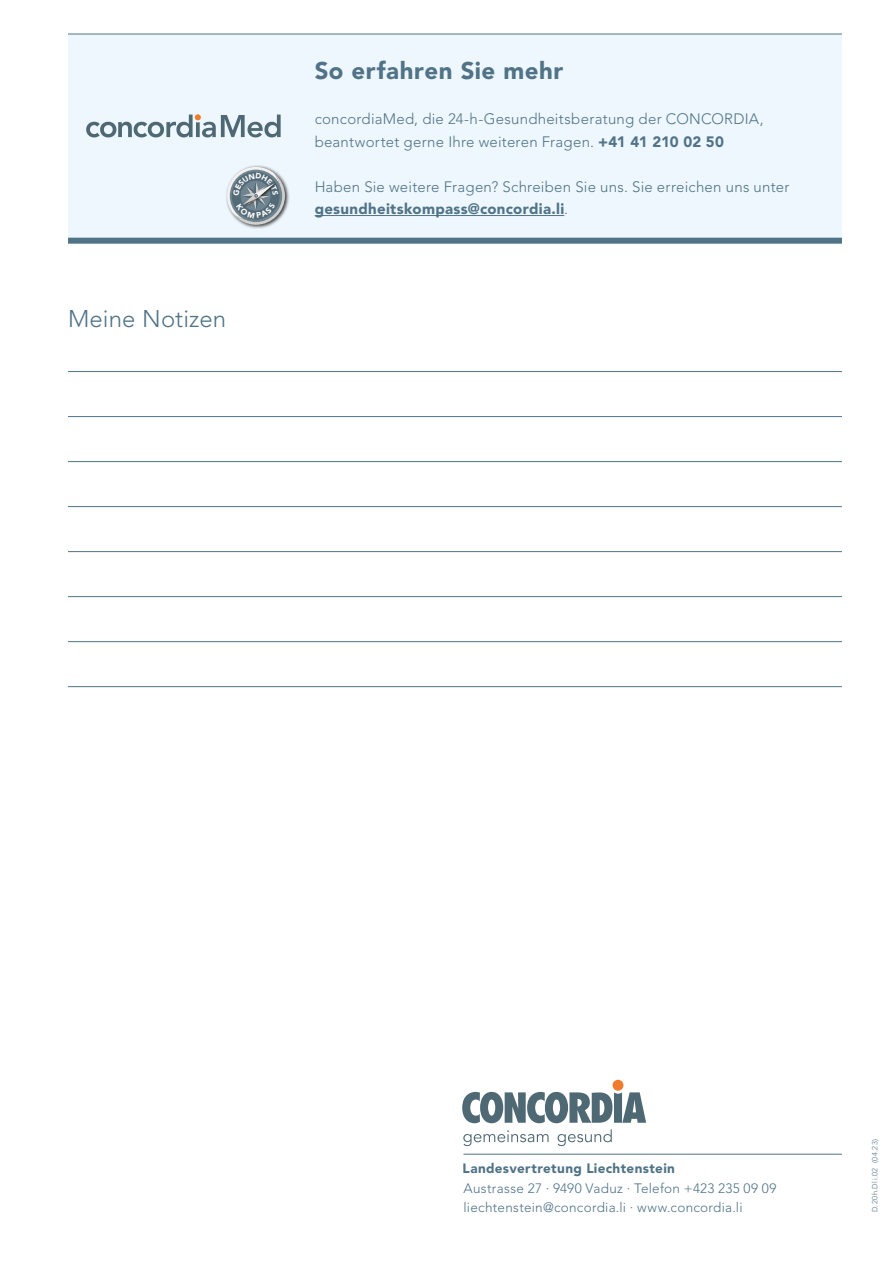
<style>
.page{position:relative;width:893px;height:1263px;background:#fff}
.page>*{position:absolute;margin:0;border:0;box-sizing:border-box;transform-origin:0 0}
.t1{font:900 24px "Avenir";letter-spacing:.025em;color:#507387}
.t2{font:300 24px "Avenir";letter-spacing:.005em;color:#507387}
.t3{font:300 15px/22.5px "Avenir";letter-spacing:.015em;color:#507387}
.t4{font:300 13.5px/19.5px "Avenir";letter-spacing:.02em;color:#507387}
.t5{font:300 7.5px "Avenir";letter-spacing:.055em;color:#507387}
.s1{font-weight:900}
</style>
<div class="page">
<div style="left:68px;top:34px;width:774px;height:207px;background:#eef7fd"></div>
<div style="left:68px;top:238px;width:774px;height:6px;background:#507387"></div>
<hr style="left:68px;top:34px;width:774px;height:1px;background:#507387">
<hr style="left:315px;top:215px;width:249px;height:1px;background:#507387">
<svg style="left:462px;top:1092px;width:184px;height:31px"></svg>
<div style="left:613px;top:1080px;width:10px;height:11px;background:#f07c2d;border-radius:50%"></div>
<svg style="left:463px;top:1130px;width:86px;height:16px"></svg>
<svg style="left:558px;top:1129px;width:54px;height:17px"></svg>
<hr style="left:463px;top:1154px;width:379px;height:1px;background:#507387">
<hr style="left:68px;top:371px;width:774px;height:1px;background:#507387">
<hr style="left:68px;top:416px;width:774px;height:1px;background:#507387">
<hr style="left:68px;top:461px;width:774px;height:1px;background:#507387">
<hr style="left:68px;top:506px;width:774px;height:1px;background:#507387">
<hr style="left:68px;top:551px;width:774px;height:1px;background:#507387">
<hr style="left:68px;top:596px;width:774px;height:1px;background:#507387">
<hr style="left:68px;top:641px;width:774px;height:1px;background:#507387">
<hr style="left:68px;top:686px;width:774px;height:1px;background:#507387">
<div style="left:225px;top:164px;width:64px;height:65px;background:#000;opacity:.75"></div>
<svg style="left:86px;top:114px;width:195px;height:23px"></svg>
<svg style="left:227px;top:167px;width:58px;height:58px"></svg>
<p class="t2" style="left:68px;top:304px;width:160px">Meine Notizen</p>
<p class="t1" style="left:315px;top:56px;width:250px">So erfahren Sie mehr</p>
<p class="t3" style="left:315px;top:108px;width:450px">concordiaMed, die 24-h-Gesundheitsberatung der CONCORDIA, beantwortet gerne Ihre weiteren Fragen. <span class="s1">+41 41 210 02 50</span></p>
<p class="t3" style="left:315px;top:175px;width:476px">Haben Sie weitere Fragen? Schreiben Sie uns. Sie erreichen uns unter <span class="s1">gesundheitskompass@concordia.li</span>.</p>
<p class="t4" style="left:463px;top:1159px;width:315px"><span class="s1">Landesvertretung Liechtenstein<br></span>Austrasse 27 · 9490 Vaduz · Telefon +423 235 09 09 liechtenstein@concordia.li · www.concordia.li</p>
<p class="t5" style="left:870px;top:1212px;width:75px;rotate:-90deg">D.20h.Dli.02 (04.23)</p>
</div>
